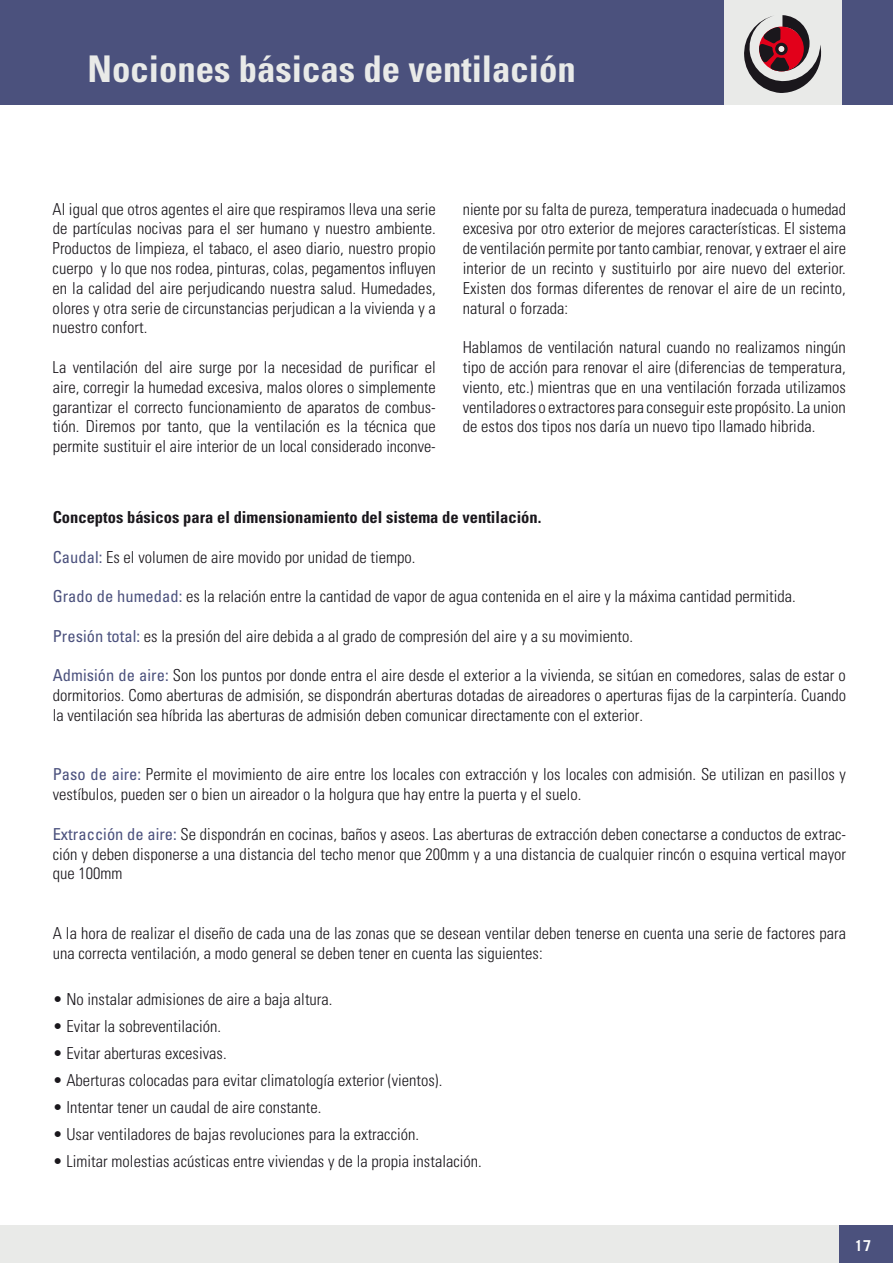
<style>
.page{position:relative;width:893px;height:1263px;background:#fff}
.page>*{position:absolute;margin:0;border:0;box-sizing:border-box;transform-origin:0 0}
.t1{font:700 condensed 36.75px "Univers LT Std";color:#e9eae8}
.t2{font:300 condensed 16.5px/19.8px "Univers LT Std";color:#1a171c;text-align:justify}
.t3{font:700 condensed 16.5px "Univers LT Std";color:#1a171c}
.t4{font:700 15px "Trade Gothic";color:#fff}
.s1{font-weight:400;color:#4b517d}
</style>
<div class="page">
<div style="left:0;top:1225px;width:893px;height:38px;background:#e9eae8"></div>
<div style="left:839px;top:1225px;width:54px;height:38px;background:#4b517d"></div>
<div style="left:0;top:0;width:893px;height:105px;background:#4b517d"></div>
<div style="left:724px;top:0;width:117px;height:105px;background:#e9eae8"></div>
<svg style="left:744px;top:15px;width:78px;height:78px"></svg>
<h1 class="t1" style="left:87px;top:47px;width:490px">Nociones básicas de ventilación</h1>
<p class="t2" style="left:53px;top:199px;width:385px">Al igual que otros agentes el aire que respiramos lleva una serie de partículas nocivas para el ser humano y nuestro ambiente.<br>Productos de limpieza, el tabaco, el aseo diario, nuestro propio cuerpo y lo que nos rodea, pinturas, colas, pegamentos influyen en la calidad del aire perjudicando nuestra salud. Humedades, olores y otra serie de circunstancias perjudican a la vivienda y a nuestro confort.</p>
<p class="t2" style="left:53px;top:357px;width:385px">La ventilación del aire surge por la necesidad de purificar el aire, corregir la humedad excesiva, malos olores o simplemente garantizar el correcto funcionamiento de aparatos de combus&shy;tión. Diremos por tanto, que la ventilación es la técnica que permite sustituir el aire interior de un local considerado inconve-</p>
<p class="t2" style="left:463px;top:199px;width:385px">niente por su falta de pureza, temperatura inadecuada o humedad excesiva por otro exterior de mejores características. El sistema de ventilación permite por tanto cambiar, renovar,y extraer el aire interior de un recinto y sustituirlo por aire nuevo del exterior.<br>Existen dos formas diferentes de renovar el aire de un recinto, natural o forzada:</p>
<p class="t2" style="left:463px;top:337px;width:385px">Hablamos de ventilación natural cuando no realizamos ningún tipo de acción para renovar el aire (diferencias de temperatura, viento, etc.) mientras que en una ventilación forzada utilizamos ventiladores o extractores para conseguir este propósito.La union de estos dos tipos nos daría un nuevo tipo llamado hibrida.</p>
<p class="t3" style="left:53px;top:507px;width:490px">Conceptos básicos para el dimensionamiento del sistema de ventilación.</p>
<p class="t2" style="left:53px;top:547px;width:364px"><span class="s1">Caudal:</span> Es el volumen de aire movido por unidad de tiempo.</p>
<p class="t2" style="left:53px;top:586px;width:745px"><span class="s1">Grado de humedad:</span> es la relación entre la cantidad de vapor de agua contenida en el aire y la máxima cantidad permitida.</p>
<p class="t2" style="left:53px;top:626px;width:582px"><span class="s1">Presión total:</span> es la presión del aire debida a al grado de compresión del aire y a su movimiento.</p>
<p class="t2" style="left:53px;top:666px;width:795px"><span class="s1">Admisión de aire:</span> Son los puntos por donde entra el aire desde el exterior a la vivienda, se sitúan en comedores, salas de estar o dormitorios. Como aberturas de admisión, se dispondrán aberturas dotadas de aireadores o aperturas fijas de la carpintería. Cuando la ventilación sea híbrida las aberturas de admisión deben comunicar directamente con el exterior.</p>
<p class="t2" style="left:53px;top:765px;width:795px"><span class="s1">Paso de aire:</span> Permite el movimiento de aire entre los locales con extracción y los locales con admisión. Se utilizan en pasillos y vestíbulos, pueden ser o bien un aireador o la holgura que hay entre la puerta y el suelo.</p>
<p class="t2" style="left:53px;top:824px;width:795px"><span class="s1">Extracción de aire:</span> Se dispondrán en cocinas, baños y aseos. Las aberturas de extracción deben conectarse a conductos de extrac&shy;ción y deben disponerse a una distancia del techo menor que 200mm y a una distancia de cualquier rincón o esquina vertical mayor que 100mm</p>
<p class="t2" style="left:53px;top:923px;width:795px">A la hora de realizar el diseño de cada una de las zonas que se desean ventilar deben tenerse en cuenta una serie de factores para una correcta ventilación, a modo general se deben tener en cuenta las siguientes:</p>
<p class="t2" style="left:53px;top:990px;width:281px">• No instalar admisiones de aire a baja altura.</p>
<p class="t2" style="left:53px;top:1017px;width:170px">• Evitar la sobreventilación.</p>
<p class="t2" style="left:53px;top:1044px;width:176px">• Evitar aberturas excesivas.</p>
<p class="t2" style="left:53px;top:1071px;width:391px">• Aberturas colocadas para evitar climatología exterior (vientos).</p>
<p class="t2" style="left:53px;top:1098px;width:270px">• Intentar tener un caudal de aire constante.</p>
<p class="t2" style="left:53px;top:1125px;width:368px">• Usar ventiladores de bajas revoluciones para la extracción.</p>
<p class="t2" style="left:53px;top:1152px;width:431px">• Limitar molestias acústicas entre viviendas y de la propia instalación.</p>
<p class="t4" style="left:855px;top:1236px;width:18px">17</p>
</div>
